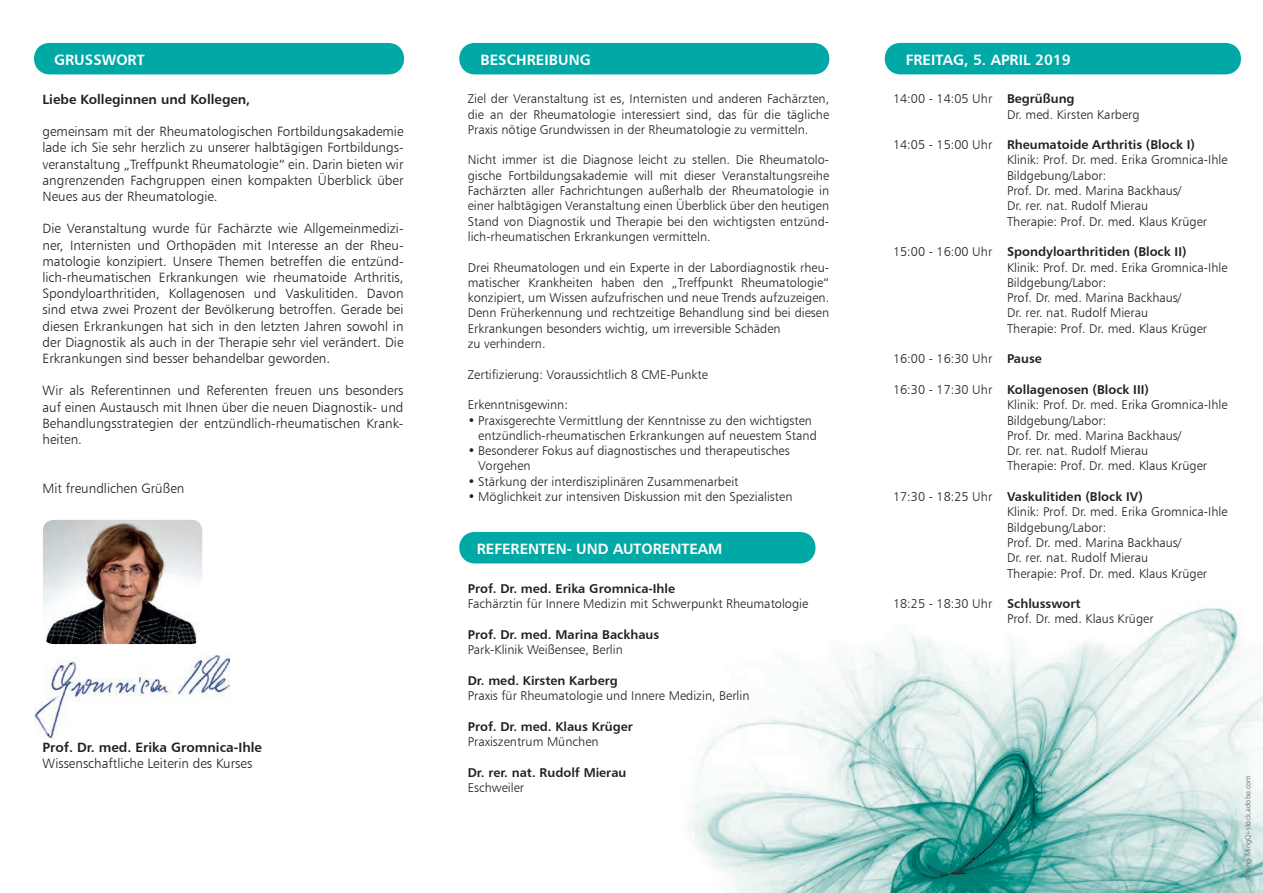
<style>
.page{position:relative;width:1263px;height:893px;background:#fff}
.page>*{position:absolute;margin:0;border:0;box-sizing:border-box;transform-origin:0 0}
.t1{font:15px "Humanist 777 BT Bold B";color:#fff}
.t2{font:13.5px/16.2px "Humanist 777 BT Light B";color:#231f20;text-align:justify}
.t3{font:13.5px "Humanist 777 BT Bold B";color:#231f20}
.t4{font:12.75px/15.3px "Humanist 777 BT Light B";color:#231f20}
.t5{font:12.75px "Humanist 777 BT Bold B";color:#231f20}
.t6{font:7.5px "Humanist 777 BT Light B";color:#636366}
.s1{font-family:"Humanist 777 BT Bold B"}
.s2{font-family:"Humanist 777 BT Light B"}
</style>
<div class="page">
<img style="left:34px;top:656px;width:196px;height:82px">
<img style="left:678px;top:563px;width:585px;height:330px">
<img style="left:43px;top:520px;width:159px;height:124px">
<div style="left:884px;top:43px;width:357px;height:31px;background:#00a9a5"></div>
<div style="left:34px;top:43px;width:371px;height:31px;background:#00a9a5"></div>
<div style="left:459px;top:43px;width:371px;height:31px;background:#00a9a5"></div>
<div style="left:459px;top:532px;width:357px;height:31px;background:#00a9a5"></div>
<p class="t1" style="left:54px;top:50px;width:92px">GRUSSWORT</p>
<p class="t3" style="left:43px;top:91px;width:209px">Liebe Kolleginnen und Kollegen,</p>
<p class="t2" style="left:43px;top:123px;width:363px">gemeinsam mit der Rheumatologischen Fortbildungsakademie lade ich Sie sehr herzlich zu unserer halbtägigen Fortbildungs&shy;veranstaltung „Treffpunkt Rheumatologie“ ein. Darin bieten wir angrenzenden Fachgruppen einen kompakten Überblick über Neues aus der Rheumatologie.</p>
<p class="t2" style="left:43px;top:220px;width:363px">Die Veranstaltung wurde für Fachärzte wie Allgemeinmedizi&shy;ner, Internisten und Orthopäden mit Interesse an der Rheu&shy;matologie konzipiert. Unsere Themen betreffen die entzünd&shy;lich-rheumatischen Erkrankungen wie rheumatoide Arthritis, Spondyloarthritiden, Kollagenosen und Vaskulitiden. Davon sind etwa zwei Prozent der Bevölkerung betroffen. Gerade bei diesen Erkrankungen hat sich in den letzten Jahren sowohl in der Diagnostik als auch in der Therapie sehr viel verändert. Die Erkrankungen sind besser behandelbar geworden.</p>
<p class="t2" style="left:43px;top:382px;width:362px">Wir als Referentinnen und Referenten freuen uns besonders auf einen Austausch mit Ihnen über die neuen Diagnostik- und Behandlungsstrategien der entzündlich-rheumatischen Krank&shy;heiten.</p>
<p class="t2" style="left:43px;top:480px;width:143px">Mit freundlichen Grüßen</p>
<p class="t3" style="left:43px;top:739px;width:221px">Prof. Dr. med. Erika Gromnica-Ihle</p>
<p class="t2" style="left:43px;top:755px;width:211px">Wissenschaftliche Leiterin des Kurses</p>
<p class="t1" style="left:480px;top:50px;width:112px">BESCHREIBUNG</p>
<p class="t1" style="left:906px;top:50px;width:166px">FREITAG, 5. APRIL 2019</p>
<p class="t4" style="left:468px;top:91px;width:363px;text-align:justify">Ziel der Veranstaltung ist es, Internisten und anderen Fachärzten, die an der Rheumatologie interessiert sind, das für die tägliche Praxis nötige Grundwissen in der Rheumatologie zu vermitteln.</p>
<p class="t4" style="left:468px;top:152px;width:363px;text-align:justify">Nicht immer ist die Diagnose leicht zu stellen. Die Rheumatolo&shy;gische Fortbildungsakademie will mit dieser Veranstaltungsreihe Fachärzten aller Fachrichtungen außerhalb der Rheumatologie in einer halbtägigen Veranstaltung einen Überblick über den heutigen Stand von Diagnostik und Therapie bei den wichtigsten entzünd&shy;lich-rheumatischen Erkrankungen vermitteln.</p>
<p class="t4" style="left:468px;top:259px;width:363px">Drei Rheumatologen und ein Experte in der Labordiagnostik rheu&shy;matischer Krankheiten haben den „Treffpunkt Rheumatologie“ konzipiert, um Wissen aufzufrischen und neue Trends aufzuzeigen.<br>Denn Früherkennung und rechtzeitige Behandlung sind bei diesen Erkrankungen besonders wichtig, um irreversible Schäden<br>zu verhindern.</p>
<p class="t4" style="left:468px;top:366px;width:242px">Zertifizierung: Voraussichtlich 8 CME-Punkte</p>
<p class="t4" style="left:468px;top:397px;width:102px">Erkenntnisgewinn:</p>
<p class="t4" style="left:478px;top:412px;width:340px;text-indent:-11px">• Praxisgerechte Vermittlung der Kenntnisse zu den wichtigsten entzündlich-rheumatischen Erkrankungen auf neuestem Stand</p>
<p class="t4" style="left:478px;top:443px;width:313px;text-indent:-11px">• Besonderer Fokus auf diagnostisches und therapeutisches<br>Vorgehen</p>
<p class="t4" style="left:468px;top:473px;width:272px">• Stärkung der interdisziplinären Zusammenarbeit</p>
<p class="t4" style="left:468px;top:489px;width:326px">• Möglichkeit zur intensiven Diskussion mit den Spezialisten</p>
<p class="t1" style="left:477px;top:539px;width:247px">REFERENTEN- UND AUTORENTEAM</p>
<p class="t5" style="left:468px;top:580px;width:209px">Prof. Dr. med. Erika Gromnica-Ihle</p>
<p class="t4" style="left:468px;top:596px;width:342px">Fachärztin für Innere Medizin mit Schwerpunkt Rheumatologie</p>
<p class="t5" style="left:468px;top:626px;width:193px">Prof. Dr. med. Marina Backhaus</p>
<p class="t4" style="left:468px;top:642px;width:157px">Park-Klinik Weißensee, Berlin</p>
<p class="t5" style="left:468px;top:672px;width:151px">Dr. med. Kirsten Karberg</p>
<p class="t4" style="left:468px;top:688px;width:283px">Praxis für Rheumatologie und Innere Medizin, Berlin</p>
<p class="t5" style="left:468px;top:718px;width:167px">Prof. Dr. med. Klaus Krüger</p>
<p class="t4" style="left:468px;top:734px;width:132px">Praxiszentrum München</p>
<p class="t5" style="left:468px;top:764px;width:160px">Dr. rer. nat. Rudolf Mierau</p>
<p class="t4" style="left:468px;top:779px;width:58px">Eschweiler</p>
<p class="t4" style="left:1007px;top:91px;width:134px;text-indent:-114px">14:00 - 14:05 Uhr <span class="s1">Begrüßung<br></span>Dr. med. Kirsten Karberg</p>
<p class="t5" style="left:893px;top:137px;width:303px"><span class="s2">14:05 - 15:00 Uhr</span> Rheumatoide Arthritis (Block I)</p>
<p class="t4" style="left:1007px;top:152px;width:222px">Klinik: Prof. Dr. med. Erika Gromnica-Ihle<br>Bildgebung/Labor:<br>Prof. Dr. med. Marina Backhaus/<br>Dr. rer. nat. Rudolf Mierau<br>Therapie: Prof. Dr. med. Klaus Krüger</p>
<p class="t5" style="left:893px;top:244px;width:295px"><span class="s2">15:00 - 16:00 Uhr</span> Spondyloarthritiden (Block II)</p>
<p class="t4" style="left:1007px;top:259px;width:222px">Klinik: Prof. Dr. med. Erika Gromnica-Ihle<br>Bildgebung/Labor:<br>Prof. Dr. med. Marina Backhaus/<br>Dr. rer. nat. Rudolf Mierau<br>Therapie: Prof. Dr. med. Klaus Krüger</p>
<p class="t4" style="left:893px;top:351px;width:150px">16:00 - 16:30 Uhr <span class="s1">Pause</span></p>
<p class="t5" style="left:893px;top:381px;width:257px"><span class="s2">16:30 - 17:30 Uhr</span> Kollagenosen (Block III)</p>
<p class="t4" style="left:1007px;top:397px;width:222px">Klinik: Prof. Dr. med. Erika Gromnica-Ihle<br>Bildgebung/Labor:<br>Prof. Dr. med. Marina Backhaus/<br>Dr. rer. nat. Rudolf Mierau<br>Therapie: Prof. Dr. med. Klaus Krüger</p>
<p class="t5" style="left:893px;top:489px;width:251px"><span class="s2">17:30 - 18:25 Uhr</span> Vaskulitiden (Block IV)</p>
<p class="t4" style="left:1007px;top:504px;width:222px">Klinik: Prof. Dr. med. Erika Gromnica-Ihle<br>Bildgebung/Labor:<br>Prof. Dr. med. Marina Backhaus/<br>Dr. rer. nat. Rudolf Mierau<br>Therapie: Prof. Dr. med. Klaus Krüger</p>
<p class="t4" style="left:1007px;top:596px;width:148px;text-indent:-114px">18:25 - 18:30 Uhr <span class="s1">Schlusswort<br></span>Prof. Dr. med. Klaus Krüger</p>
<p class="t6" style="left:1243px;top:880px;width:106px;rotate:-90deg">©Yang MingQi-stock.adobe.com</p>
</div>
